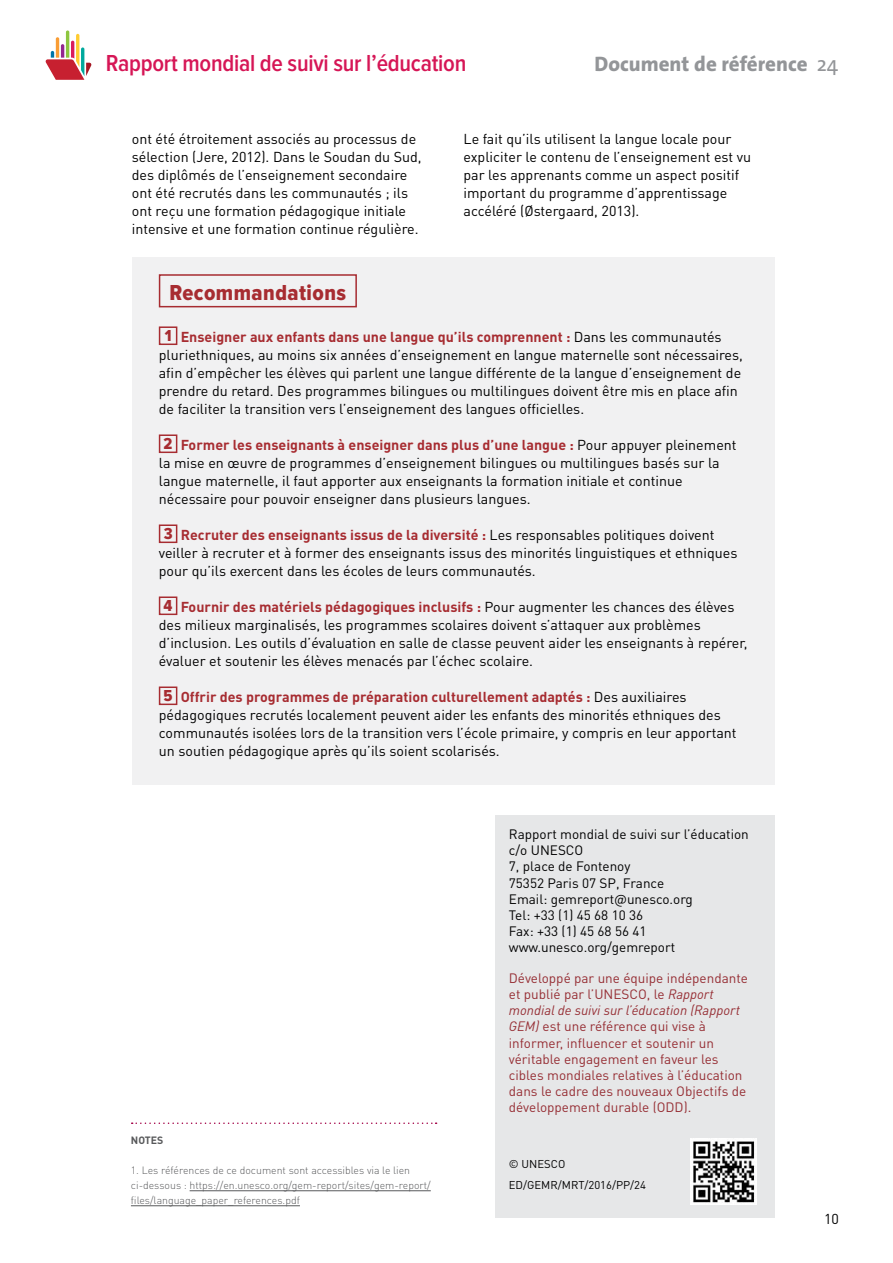
<style>
.page{position:relative;width:893px;height:1263px;background:#fff}
.page>*{position:absolute;margin:0;border:0;box-sizing:border-box;transform-origin:0 0}
.t1{font:600 24px "Proxima Nova Cond";letter-spacing:-.01em;color:#d61656}
.t2{font:22.5px "Proxima Nova Cond Extrabld";letter-spacing:.02em;color:#a72c31}
.t3{font:800 21px "The Sans";color:#939598}
.t4{font:14.25px/18px "DINOT";color:#000}
.t5{font:13.5px/16px "DINOT";color:#962e34}
.t6{font:13.5px/16px "DINOT";color:#000}
.t7{font:11.25px/21px "DINOT";color:#000}
.t8{font:300 10.5px/15px "DINOT";color:#58595b}
.t9{font:700 10.5px "DINOT";color:#58595b}
.s1{font-weight:400}
.s2{font-family:"Proxima Nova Cond Extrabld";font-size:16.5px;color:#a72c31}
.s3{font-weight:700;color:#a72c31}
.s4{font-style:italic}
</style>
<div class="page">
<svg style="left:46px;top:30px;width:45px;height:50px"></svg>
<div style="left:132px;top:257px;width:642px;height:527px;background:#f1f1f2"></div>
<div style="left:159px;top:274px;width:198px;height:33px;border:2px solid #a72c31"></div>
<div style="left:159px;top:326px;width:18px;height:19px;border:2px solid #a72c31"></div>
<div style="left:159px;top:434px;width:18px;height:19px;border:2px solid #a72c31"></div>
<div style="left:159px;top:524px;width:18px;height:19px;border:2px solid #a72c31"></div>
<div style="left:159px;top:596px;width:18px;height:19px;border:2px solid #a72c31"></div>
<div style="left:159px;top:686px;width:18px;height:19px;border:2px solid #a72c31"></div>
<div style="left:495px;top:815px;width:279px;height:403px;background:#e6e7e8"></div>
<img style="left:690px;top:1138px;width:67px;height:67px">
<svg style="left:132px;top:1122px;width:305px;height:2px"></svg>
<hr style="left:190px;top:1190px;width:241px;height:1px;background:#58595b">
<hr style="left:131px;top:1205px;width:169px;height:1px;background:#58595b">
<h1 class="t1" style="left:106px;top:53px;width:362px">Rapport mondial de suivi sur l’éducation</h1>
<h3 class="t3" style="left:594px;top:46px;width:245px">Document de référence <span class="s1">24</span></h3>
<p class="t4" style="left:132px;top:129px;width:291px">ont été étroitement associés au processus de sélection (Jere, 2012). Dans le Soudan du Sud, des diplômés de l’enseignement secondaire ont été recrutés dans les communautés ; ils ont reçu une formation pédagogique initiale intensive et une formation continue régulière.</p>
<p class="t4" style="left:463px;top:129px;width:289px">Le fait qu’ils utilisent la langue locale pour expliciter le contenu de l’enseignement est vu par les apprenants comme un aspect positif important du programme d’apprentissage accéléré (Østergaard, 2013).</p>
<h2 class="t2" style="left:170px;top:282px;width:178px">Recommandations</h2>
<p class="t4" style="left:159px;top:327px;width:586px;text-indent:6px"><span class="s2">1</span> <span class="s3">Enseigner aux enfants dans une langue qu’ils comprennent :</span> Dans les communautés pluriethniques, au moins six années d’enseignement en langue maternelle sont nécessaires, afin d’empêcher les élèves qui parlent une langue différente de la langue d’enseignement de prendre du retard. Des programmes bilingues ou multilingues doivent être mis en place afin de faciliter la transition vers l’enseignement des langues officielles.</p>
<p class="t4" style="left:159px;top:435px;width:579px;text-indent:5px"><span class="s2">2</span> <span class="s3">Former les enseignants à enseigner dans plus d’une langue :</span> Pour appuyer pleinement la mise en œuvre de programmes d’enseignement bilingues ou multilingues basés sur la langue maternelle, il faut apporter aux enseignants la formation initiale et continue nécessaire pour pouvoir enseigner dans plusieurs langues.</p>
<p class="t4" style="left:159px;top:525px;width:580px;text-indent:5px"><span class="s2">3</span> <span class="s3">Recruter des enseignants issus de la diversité :</span> Les responsables politiques doivent veiller à recruter et à former des enseignants issus des minorités linguistiques et ethniques pour qu’ils exercent dans les écoles de leurs communautés.</p>
<p class="t4" style="left:159px;top:597px;width:590px;text-indent:5px"><span class="s2">4</span> <span class="s3">Fournir des matériels pédagogiques inclusifs :</span> Pour augmenter les chances des élèves des milieux marginalisés, les programmes scolaires doivent s’attaquer aux problèmes d’inclusion. Les outils d’évaluation en salle de classe peuvent aider les enseignants à repérer, évaluer et soutenir les élèves menacés par l’échec scolaire.</p>
<p class="t4" style="left:159px;top:687px;width:579px;text-indent:5px"><span class="s2">5</span> <span class="s3">Offrir des programmes de préparation culturellement adaptés :</span> Des auxiliaires pédagogiques recrutés localement peuvent aider les enfants des minorités ethniques des communautés isolées lors de la transition vers l’école primaire, y compris en leur apportant un soutien pédagogique après qu’ils soient scolarisés.</p>
<p class="t9" style="left:131px;top:1133px;width:34px">NOTES</p>
<p class="t8" style="left:131px;top:1162px;width:301px">1. Les références de ce document sont accessibles via le lien ci-dessous : https://en.unesco.org/gem-report/sites/gem-report/ files/language_paper_references.pdf</p>
<p class="t6" style="left:509px;top:826px;width:241px">Rapport mondial de suivi sur l’éducation c/o UNESCO<br>7, place de Fontenoy<br>75352 Paris 07 SP, France<br>Email: gemreport@unesco.org<br>Tel: +33 (1) 45 68 10 36<br>Fax: +33 (1) 45 68 56 41 www.unesco.org/gemreport</p>
<p class="t5" style="left:509px;top:970px;width:241px">Développé par une équipe indépendante et publié par l’UNESCO, le <span class="s4">Rapport mondial de suivi sur l’éducation (Rapport GEM)</span> est une référence qui vise à informer, influencer et soutenir un véritable engagement en faveur les cibles mondiales relatives à l’éducation dans le cadre des nouveaux Objectifs de développement durable (ODD).</p>
<p class="t7" style="left:509px;top:1153px;width:139px">© UNESCO<br>ED/GEMR/MRT/2016/PP/24</p>
<p class="t4" style="left:824px;top:1209px;width:16px">10</p>
</div>
